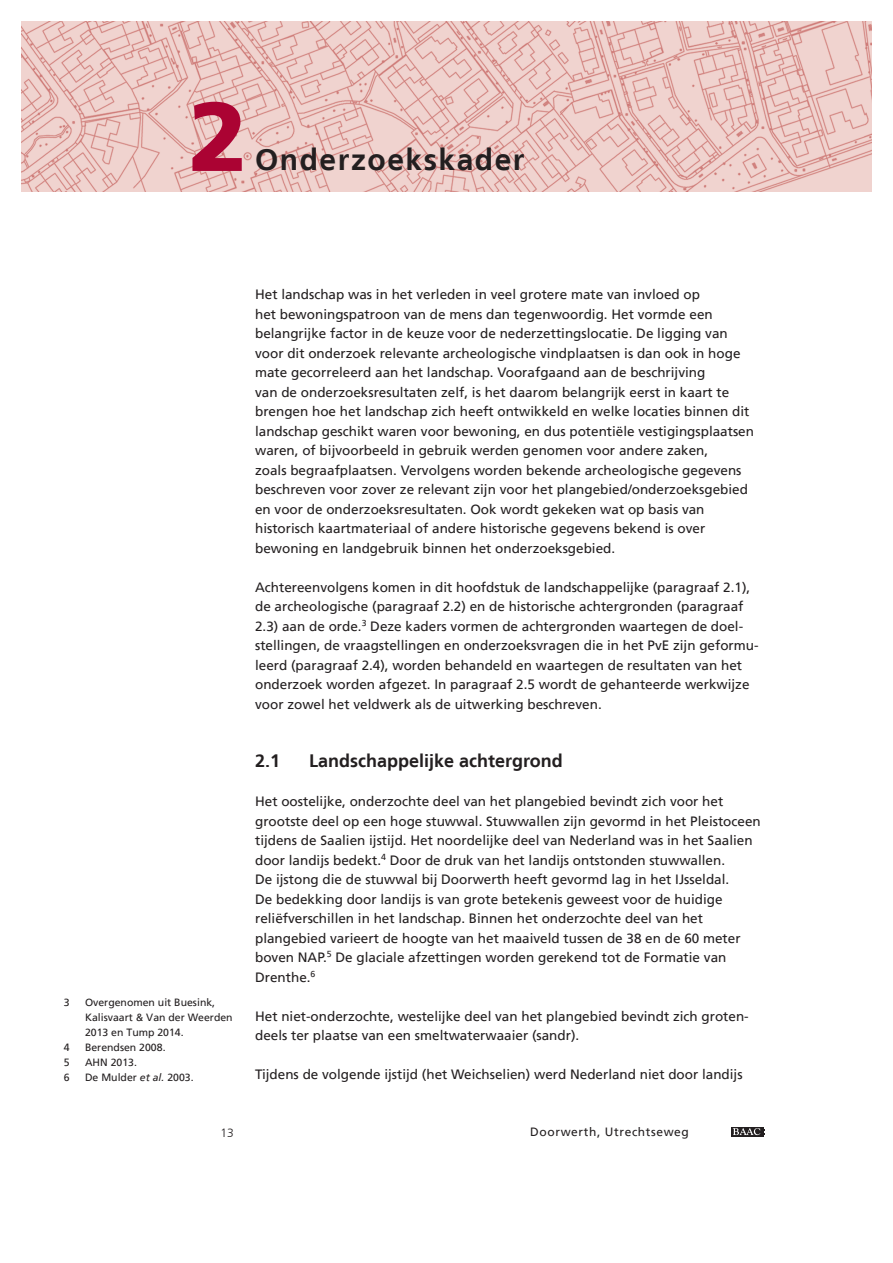
<style>
.page{position:relative;width:893px;height:1263px;background:#fff}
.page>*{position:absolute;margin:0;border:0;box-sizing:border-box;transform-origin:0 0}
.t1{font:900 97.5px "Frutiger LT";color:#ab0333}
.t2{font:700 30px "Frutiger LT";letter-spacing:.05em;color:#231f20}
.t3{font:700 18px "Frutiger LT";color:#231f20}
.t4{font:13.5px/19.5px "Frutiger LT";color:#231f20}
.t5{font:12px "Frutiger LT";letter-spacing:.05em;color:#231f20}
.t6{font:300 12px "Frutiger LT";color:#231f20}
.t7{font:10.5px/15px "Frutiger LT";color:#231f20}
.s1{font-style:italic}
</style>
<div class="page">
<img style="left:21px;top:21px;width:851px;height:170px">
<svg style="left:731px;top:1127px;width:33px;height:10px"></svg>
<div style="left:730px;top:1127px;width:33px;height:9px;background:#231f20"></div>
<svg style="left:733px;top:1128px;width:32px;height:7px"></svg>
<h1 class="t1" style="left:188px;top:78px;width:61px">2</h1>
<h2 class="t2" style="left:255px;top:142px;width:271px">Onderzoekskader</h2>
<p class="t7" style="left:64px;top:994px;width:7px">3</p>
<p class="t7" style="left:85px;top:994px;width:149px">Overgenomen uit Buesink,<br>Kalisvaart &amp; Van der Weerden<br>2013 en Tump 2014.</p>
<p class="t7" style="left:64px;top:1039px;width:7px">4</p>
<p class="t7" style="left:85px;top:1039px;width:82px">Berendsen 2008.</p>
<p class="t7" style="left:64px;top:1054px;width:7px">5</p>
<p class="t7" style="left:85px;top:1054px;width:53px">AHN 2013.</p>
<p class="t7" style="left:64px;top:1069px;width:7px">6</p>
<p class="t7" style="left:85px;top:1069px;width:110px">De Mulder <span class="s1">et al.</span> 2003.</p>
<p class="t4" style="left:255px;top:285px;width:500px">Het landschap was in het verleden in veel grotere mate van invloed op<br>het bewoningspatroon van de mens dan tegenwoordig. Het vormde een belangrijke factor in de keuze voor de nederzettingslocatie. De ligging van voor dit onderzoek relevante archeologische vindplaatsen is dan ook in hoge mate gecorreleerd aan het landschap. Voorafgaand aan de beschrijving<br>van de onderzoeksresultaten zelf, is het daarom belangrijk eerst in kaart te brengen hoe het landschap zich heeft ontwikkeld en welke locaties binnen dit landschap geschikt waren voor bewoning, en dus potentiële vestigingsplaatsen waren, of bijvoorbeeld in gebruik werden genomen voor andere zaken,<br>zoals begraafplaatsen. Vervolgens worden bekende archeologische gegevens beschreven voor zover ze relevant zijn voor het plangebied/onderzoeksgebied en voor de onderzoeksresultaten. Ook wordt gekeken wat op basis van historisch kaartmateriaal of andere historische gegevens bekend is over bewoning en landgebruik binnen het onderzoeksgebied.</p>
<p class="t4" style="left:255px;top:577px;width:505px">Achtereenvolgens komen in dit hoofdstuk de landschappelijke (paragraaf 2.1), de archeologische (paragraaf 2.2) en de historische achtergronden (paragraaf 2.3) aan de orde.<sup>3</sup> Deze kaders vormen de achtergronden waartegen de doel&shy;stellingen, de vraagstellingen en onderzoeksvragen die in het PvE zijn geformu&shy;leerd (paragraaf 2.4), worden behandeld en waartegen de resultaten van het onderzoek worden afgezet. In paragraaf 2.5 wordt de gehanteerde werkwijze voor zowel het veldwerk als de uitwerking beschreven.</p>
<h3 class="t3" style="left:255px;top:750px;width:27px">2.1</h3>
<h3 class="t3" style="left:309px;top:750px;width:255px">Landschappelijke achtergrond</h3>
<p class="t4" style="left:255px;top:792px;width:507px">Het oostelijke, onderzochte deel van het plangebied bevindt zich voor het grootste deel op een hoge stuwwal. Stuwwallen zijn gevormd in het Pleistoceen tijdens de Saalien ijstijd. Het noordelijke deel van Nederland was in het Saalien door landijs bedekt.<sup>4</sup> Door de druk van het landijs ontstonden stuwwallen.<br>De ijstong die de stuwwal bij Doorwerth heeft gevormd lag in het IJsseldal.<br>De bedekking door landijs is van grote betekenis geweest voor de huidige reliëfverschillen in het landschap. Binnen het onderzochte deel van het plangebied varieert de hoogte van het maaiveld tussen de 38 en de 60 meter boven NAP.<sup>5</sup> De glaciale afzettingen worden gerekend tot de Formatie van Drenthe.<sup>6</sup></p>
<p class="t4" style="left:255px;top:1006px;width:495px">Het niet-onderzochte, westelijke deel van het plangebied bevindt zich groten&shy;deels ter plaatse van een smeltwaterwaaier (sandr).</p>
<p class="t4" style="left:255px;top:1065px;width:489px">Tijdens de volgende ijstijd (het Weichselien) werd Nederland niet door landijs</p>
<p class="t6" style="left:221px;top:1126px;width:15px">13</p>
<p class="t5" style="left:530px;top:1125px;width:160px">Doorwerth, Utrechtseweg</p>
</div>
